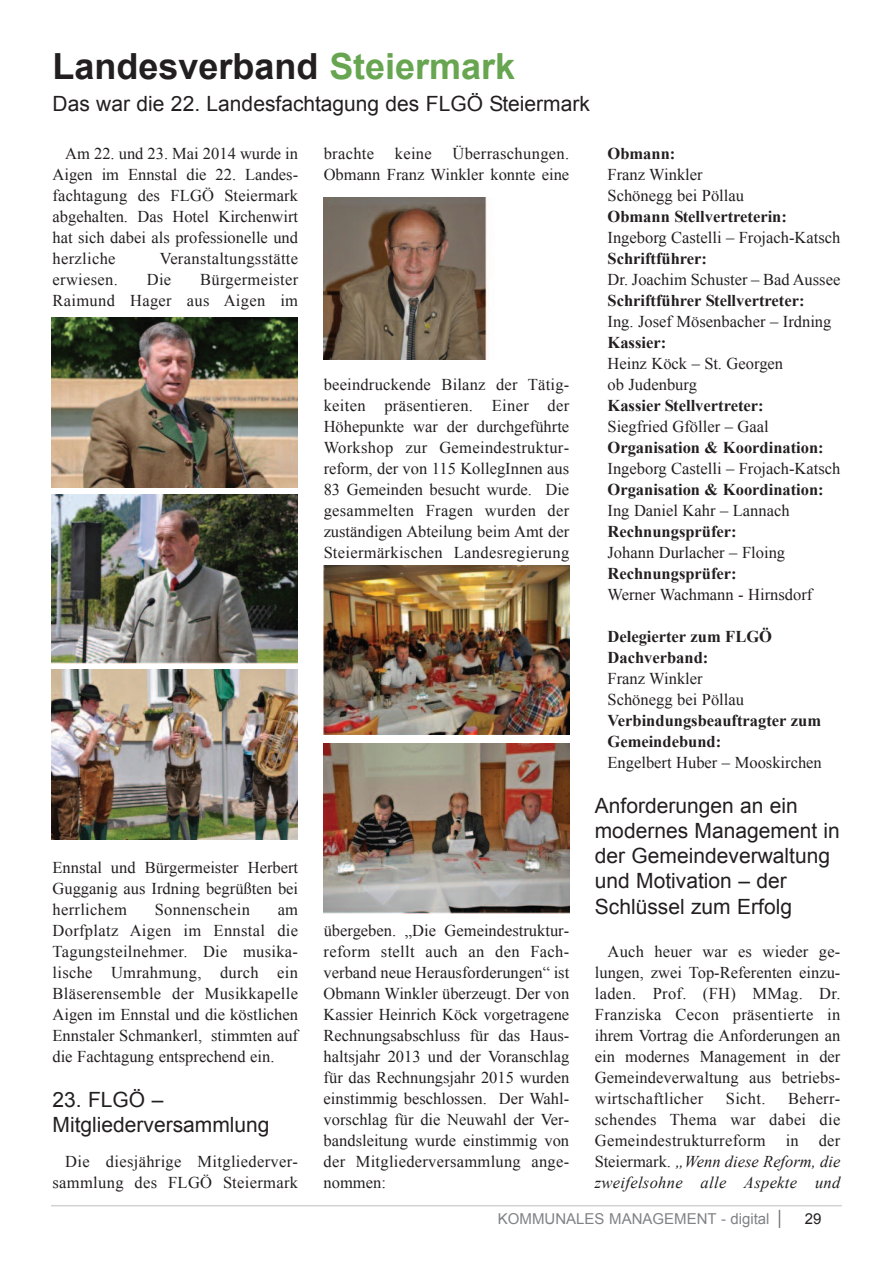
<style>
.page{position:relative;width:893px;height:1263px;background:#fff}
.page>*{position:absolute;margin:0;border:0;box-sizing:border-box;transform-origin:0 0}
.t1{font:700 36px "Arial";color:#231f20}
.t2{font:21px/25.2px "Arial";color:#231f20}
.t3{font:16.5px/21px "Times New Roman";color:#231f20;text-align:justify}
.t4{font:700 16.5px/21px "Times New Roman";color:#231f20}
.t5{font:16.5px/21px "Times New Roman";letter-spacing:.02em;color:#231f20;text-align:right}
.t6{font:15px "Arial";color:#808285}
.t7{font:15px "Arial";color:#231f20}
.s1{color:#67a550}
.s2{font-style:italic}
</style>
<div class="page">
<svg style="left:779px;top:1210px;width:1px;height:18px"></svg>
<hr style="left:51px;top:1205px;width:791px;height:1px;background:#d1d2d4">
<img style="left:51px;top:318px;width:247px;height:169px">
<img style="left:51px;top:494px;width:247px;height:170px">
<img style="left:323px;top:197px;width:165px;height:162px">
<img style="left:51px;top:670px;width:247px;height:169px">
<img style="left:323px;top:565px;width:247px;height:170px">
<img style="left:323px;top:743px;width:247px;height:170px">
<h1 class="t1" style="left:53px;top:46px;width:464px">Landesverband <span class="s1">Steiermark</span></h1>
<p class="t2" style="left:53px;top:91px;width:539px">Das war die 22. Landesfachtagung des FLGÖ Steiermark</p>
<p class="t3" style="left:53px;top:143px;width:247px;text-indent:13px">Am 22. und 23. Mai 2014 wurde in Aigen im Ennstal die 22. Landes&shy;fachtagung des FLGÖ Steiermark abgehalten. Das Hotel Kirchenwirt hat sich dabei als professionelle und herzliche</p>
<p class="t5" style="left:160px;top:248px;width:140px">Veranstaltungsstätte</p>
<p class="t5" style="left:53px;top:269px;width:247px">Bürgermeister<br>Raimund Hager aus Aigen im</p>
<p class="t5" style="left:53px;top:269px;width:67px">erwiesen.</p>
<p class="t3" style="left:147px;top:269px;width:26px">Die</p>
<p class="t3" style="left:53px;top:857px;width:247px">Ennstal und Bürgermeister Herbert Gugganig aus Irdning begrüßten bei herrlichem</p>
<p class="t5" style="left:155px;top:899px;width:97px">Sonnenschein</p>
<p class="t3" style="left:52px;top:899px;width:247px;text-indent:225px">am Dorfplatz Aigen im Ennstal die Tagungsteilnehmer. Die musika&shy;lische Umrahmung, durch ein Bläserensemble der Musikkapelle Aigen im Ennstal und die köstlichen Ennstaler Schmankerl, stimmten auf die Fachtagung entsprechend ein.</p>
<p class="t2" style="left:53px;top:1087px;width:219px">23. FLGÖ –<br>Mitgliederversammlung</p>
<p class="t5" style="left:53px;top:1151px;width:247px">Die diesjährige Mitgliederver&shy;sammlung des FLGÖ Steiermark</p>
<p class="t3" style="left:324px;top:143px;width:247px">brachte keine Überraschungen.<br>Obmann Franz Winkler konnte eine</p>
<p class="t3" style="left:324px;top:374px;width:247px">beeindruckende Bilanz der Tätig&shy;keiten präsentieren. Einer der Höhepunkte war der durchgeführte Workshop zur Gemeindestruktur&shy;reform, der von 115 KollegInnen aus 83 Gemeinden besucht wurde. Die gesammelten Fragen wurden der zuständigen Abteilung beim Amt der Steiermärkischen Landesregierung</p>
<p class="t3" style="left:324px;top:920px;width:247px">übergeben. „Die Gemeindestruktur&shy;reform stellt auch an den Fach&shy;verband neue Herausforderungen“ ist Obmann Winkler überzeugt. Der von Kassier Heinrich Köck vorgetragene Rechnungsabschluss für das Haus&shy;haltsjahr 2013 und der Voranschlag für das Rechnungsjahr 2015 wurden einstimmig beschlossen. Der Wahl&shy;vorschlag für die Neuwahl der Ver&shy;bandsleitung wurde einstimmig von der Mitgliederversammlung ange&shy;nommen:</p>
<p class="t4" style="left:607px;top:143px;width:69px">Obmann:</p>
<p class="t3" style="left:607px;top:164px;width:138px">Franz Winkler<br>Schönegg bei Pöllau</p>
<p class="t4" style="left:607px;top:206px;width:181px">Obmann Stellvertreterin:</p>
<p class="t3" style="left:607px;top:227px;width:234px">Ingeborg Castelli – Frojach-Katsch</p>
<p class="t4" style="left:607px;top:248px;width:101px">Schriftführer:</p>
<p class="t3" style="left:607px;top:269px;width:234px">Dr. Joachim Schuster – Bad Aussee</p>
<p class="t4" style="left:607px;top:290px;width:199px">Schriftführer Stellvertreter:</p>
<p class="t3" style="left:607px;top:311px;width:225px">Ing. Josef Mösenbacher – Irdning</p>
<p class="t4" style="left:607px;top:332px;width:60px">Kassier:</p>
<p class="t3" style="left:607px;top:353px;width:177px">Heinz Köck – St. Georgen ob Judenburg</p>
<p class="t4" style="left:607px;top:395px;width:158px">Kassier Stellvertreter:</p>
<p class="t3" style="left:607px;top:416px;width:163px">Siegfried Gföller – Gaal</p>
<p class="t4" style="left:607px;top:437px;width:218px">Organisation &amp; Koordination:</p>
<p class="t3" style="left:607px;top:458px;width:234px">Ingeborg Castelli – Frojach-Katsch</p>
<p class="t4" style="left:607px;top:479px;width:218px">Organisation &amp; Koordination:</p>
<p class="t3" style="left:607px;top:500px;width:184px">Ing Daniel Kahr – Lannach</p>
<p class="t4" style="left:607px;top:521px;width:131px">Rechnungsprüfer:</p>
<p class="t3" style="left:607px;top:542px;width:179px">Johann Durlacher – Floing</p>
<p class="t4" style="left:607px;top:563px;width:131px">Rechnungsprüfer:</p>
<p class="t3" style="left:607px;top:584px;width:206px">Werner Wachmann - Hirnsdorf</p>
<p class="t4" style="left:607px;top:626px;width:166px">Delegierter zum FLGÖ<br>Dachverband:</p>
<p class="t3" style="left:607px;top:668px;width:138px">Franz Winkler<br>Schönegg bei Pöllau</p>
<p class="t4" style="left:607px;top:710px;width:215px">Verbindungsbeauftragter zum<br>Gemeindebund:</p>
<p class="t3" style="left:607px;top:752px;width:216px">Engelbert Huber – Mooskirchen</p>
<p class="t2" style="left:595px;top:793px;width:247px">Anforderungen an ein modernes Management in der Gemeindeverwaltung und Motivation – der<br>Schlüssel zum Erfolg</p>
<p class="t3" style="left:595px;top:941px;width:247px;text-indent:13px">Auch heuer war es wieder ge&shy;lungen, zwei Top-Referenten einzu&shy;laden. Prof. (FH) MMag. Dr.<br>Franziska Cecon präsentierte in ihrem Vortrag die Anforderungen an ein modernes Management in der Gemeindeverwaltung aus betriebs&shy;wirtschaftlicher</p>
<p class="t3" style="left:595px;top:1088px;width:247px;text-indent:193px">Beherr&shy;schendes Thema war dabei die Gemeindestrukturreform in der Steiermark. <span class="s2">„Wenn diese Reform, die zweifelsohne alle Aspekte und</span></p>
<p class="t3" style="left:726px;top:1088px;width:41px">Sicht.</p>
<p class="t6" style="left:498px;top:1211px;width:273px">KOMMUNALES MANAGEMENT - digital</p>
<p class="t7" style="left:805px;top:1211px;width:18px">29</p>
</div>
